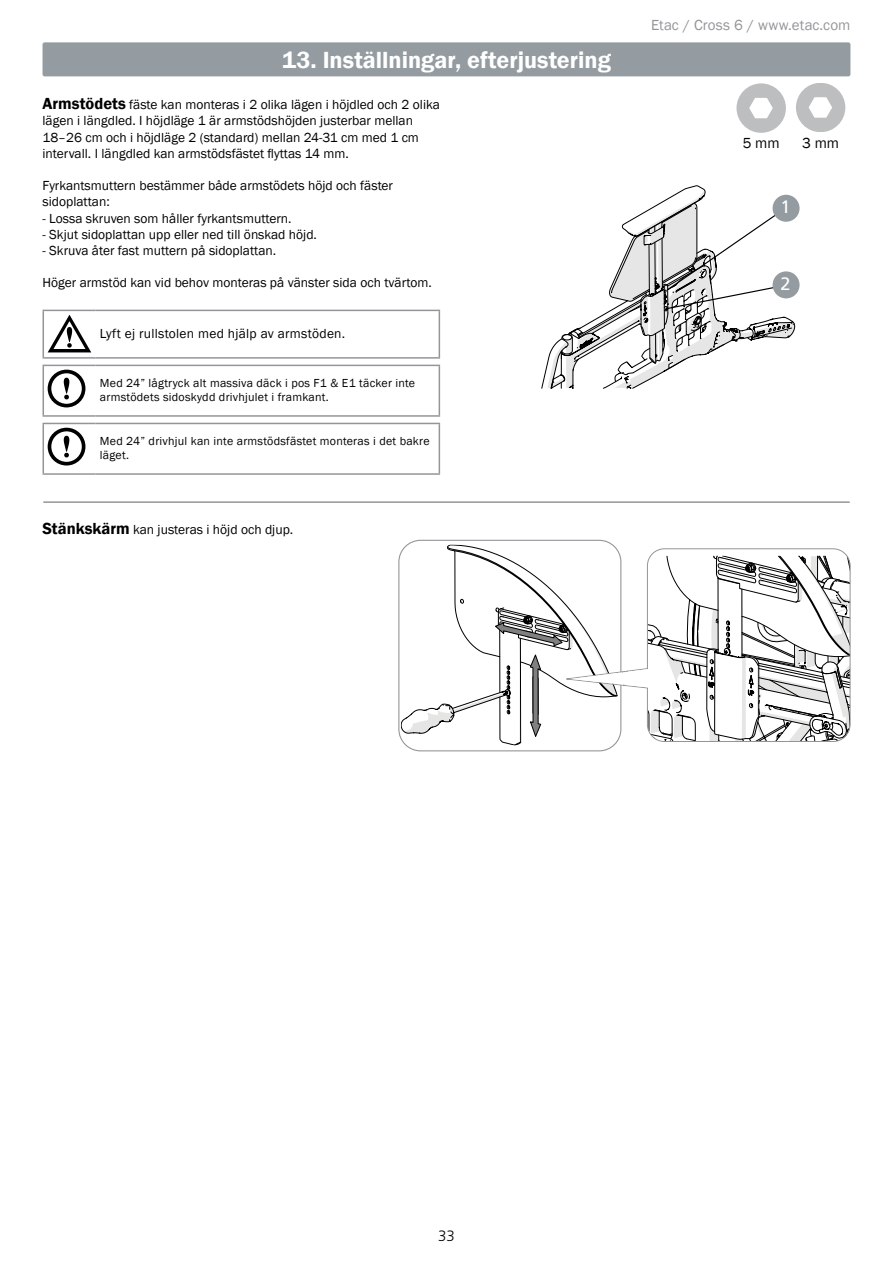
<style>
.page{position:relative;width:893px;height:1263px;background:#fff}
.page>*{position:absolute;margin:0;border:0;box-sizing:border-box;transform-origin:0 0}
.t1{font:600 24px "Franklin Gothic";color:#fff}
.t2{font:18px "Frutiger LT Pro";color:#fff}
.t3{font:15px "Franklin Gothic";letter-spacing:.01em;color:#939598}
.t4{font:15px "Franklin Gothic";color:#000}
.t5{font:300 15px "Frutiger LT Pro";color:#000}
.t6{font:13.5px/16.2px "Franklin Gothic";color:#000}
.t7{font:13.5px "Franklin Gothic";letter-spacing:.02em;color:#000}
.t8{font:12px/13.5px "Franklin Gothic";letter-spacing:.02em;color:#000}
.s1{font-weight:600;font-size:16.5px}
</style>
<div class="page">
<hr style="left:43px;top:501px;width:807px;height:2px;background:#939598">
<svg style="left:541px;top:185px;width:254px;height:318px"></svg>
<div style="left:773px;top:195px;width:27px;height:27px;background:#949ca1;border-radius:50%"></div>
<div style="left:773px;top:271px;width:27px;height:27px;background:#949ca1;border-radius:50%"></div>
<div style="left:398px;top:540px;width:223px;height:211px;border:1px solid #939598;border-radius:22px"></div>
<svg style="left:401px;top:545px;width:449px;height:200px"></svg>
<div style="left:43px;top:42px;width:807px;height:34px;background:#949ca1;border-radius:2px"></div>
<hr style="left:43px;top:311px;width:1px;height:46px;background:#939598">
<hr style="left:43px;top:310px;width:53px;height:1px;background:#939598">
<hr style="left:43px;top:357px;width:53px;height:2px;background:#939598">
<hr style="left:96px;top:310px;width:344px;height:1px;background:#939598">
<hr style="left:439px;top:311px;width:1px;height:46px;background:#939598">
<hr style="left:96px;top:357px;width:344px;height:2px;background:#939598">
<svg style="left:48px;top:315px;width:43px;height:37px"></svg>
<hr style="left:43px;top:366px;width:1px;height:49px;background:#939598">
<hr style="left:43px;top:365px;width:53px;height:1px;background:#939598">
<hr style="left:43px;top:415px;width:53px;height:2px;background:#939598">
<hr style="left:96px;top:365px;width:344px;height:1px;background:#939598">
<hr style="left:439px;top:366px;width:1px;height:49px;background:#939598">
<hr style="left:96px;top:415px;width:344px;height:2px;background:#939598">
<svg style="left:48px;top:370px;width:37px;height:37px"></svg>
<hr style="left:43px;top:424px;width:1px;height:49px;background:#939598">
<hr style="left:43px;top:423px;width:53px;height:1px;background:#939598">
<hr style="left:43px;top:473px;width:53px;height:2px;background:#939598">
<hr style="left:96px;top:423px;width:344px;height:1px;background:#939598">
<hr style="left:439px;top:424px;width:1px;height:49px;background:#939598">
<hr style="left:96px;top:473px;width:344px;height:2px;background:#939598">
<svg style="left:48px;top:428px;width:37px;height:37px"></svg>
<svg style="left:796px;top:84px;width:49px;height:47px"></svg>
<div style="left:736px;top:84px;width:50px;height:48px;background:#bcbec0;border-radius:50%"></div>
<svg style="left:749px;top:98px;width:24px;height:20px"></svg>
<h1 class="t1" style="left:282px;top:45px;width:330px">13. Inställningar, efterjustering</h1>
<p class="t6" style="left:43px;top:97px;width:399px"><span class="s1">Armstödets</span> fäste kan monteras i 2 olika lägen i höjdled och 2 olika lägen i längdled. I höjdläge 1 är armstödshöjden justerbar mellan 18–26 cm och i höjdläge 2 (standard) mellan 24-31 cm med 1 cm intervall. I längdled kan armstödsfästet flyttas 14 mm.</p>
<p class="t6" style="left:43px;top:178px;width:352px">Fyrkantsmuttern bestämmer både armstödets höjd och fäster sidoplattan:</p>
<p class="t6" style="left:43px;top:210px;width:251px">- Lossa skruven som håller fyrkantsmuttern.</p>
<p class="t6" style="left:43px;top:226px;width:276px">- Skjut sidoplattan upp eller ned till önskad höjd.</p>
<p class="t6" style="left:43px;top:243px;width:235px">- Skruva åter fast muttern på sidoplattan.</p>
<p class="t6" style="left:43px;top:275px;width:391px">Höger armstöd kan vid behov monteras på vänster sida och tvärtom.</p>
<p class="t7" style="left:100px;top:325px;width:247px">Lyft ej rullstolen med hjälp av armstöden.</p>
<p class="t8" style="left:100px;top:377px;width:317px">Med 24” lågtryck alt massiva däck i pos F1 &amp; E1 täcker inte armstödets sidoskydd drivhjulet i framkant.</p>
<p class="t8" style="left:100px;top:435px;width:331px">Med 24” drivhjul kan inte armstödsfästet monteras i det bakre läget.</p>
<p class="t6" style="left:43px;top:522px;width:252px"><span class="s1">Stänkskärm</span> kan justeras i höjd och djup.</p>
<p class="t3" style="left:651px;top:16px;width:201px">Etac / Cross 6 / www.etac.com</p>
<p class="t4" style="left:743px;top:134px;width:38px">5 mm</p>
<p class="t4" style="left:802px;top:134px;width:38px">3 mm</p>
<h2 class="t2" style="left:781px;top:196px;width:12px">1</h2>
<h2 class="t2" style="left:781px;top:273px;width:12px">2</h2>
<p class="t5" style="left:438px;top:1227px;width:18px">33</p>
</div>
